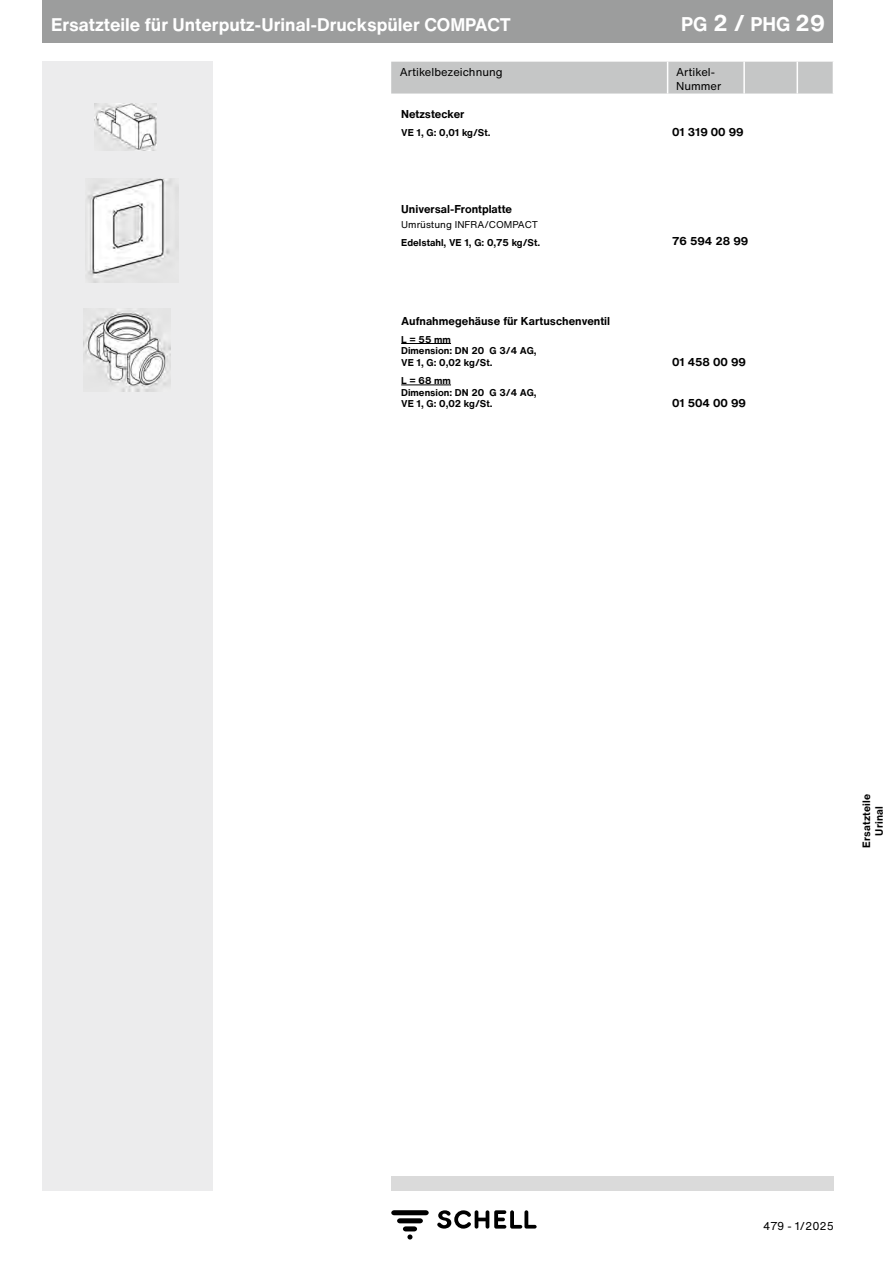
<style>
.page{position:relative;width:893px;height:1263px;background:#fff}
.page>*{position:absolute;margin:0;border:0;box-sizing:border-box;transform-origin:0 0}
.t1{font:700 19.5px "Helvetica Now Text";color:#fff}
.t2{font:700 18px "Helvetica Now Text";color:#fff}
.t3{font:700 11.25px "Helvetica Now Text";color:#000}
.t4{font:11.25px/13.5px "Helvetica Now Text";color:#000}
.t5{font:700 10.5px/12.6px "Helvetica Now Text";letter-spacing:.02em;color:#000;text-align:center}
.t6{font:700 9.75px/11.7px "Helvetica Now Text";color:#000}
.t7{font:9.75px "Helvetica Now Text";color:#000}
.s1{font-size:22.5px}
</style>
<div class="page">
<svg style="left:391px;top:1210px;width:38px;height:29px"></svg>
<svg style="left:437px;top:1210px;width:100px;height:19px"></svg>
<div style="left:391px;top:1176px;width:442px;height:15px;background:#dadada"></div>
<div style="left:43px;top:62px;width:170px;height:1129px;background:#ececed"></div>
<img style="left:85px;top:179px;width:93px;height:104px">
<img style="left:83px;top:308px;width:87px;height:83px">
<hr style="left:401px;top:343px;width:50px;height:1px;background:#000">
<hr style="left:401px;top:385px;width:50px;height:1px;background:#000">
<img style="left:95px;top:104px;width:61px;height:46px">
<div style="left:43px;top:0;width:790px;height:43px;background:#9c9d9d"></div>
<div style="left:391px;top:62px;width:442px;height:32px;background:#c5c6c6"></div>
<hr style="left:667px;top:62px;width:1px;height:32px;background:#fff">
<hr style="left:796px;top:62px;width:2px;height:32px;background:#fff">
<hr style="left:743px;top:62px;width:2px;height:32px;background:#fff">
<h2 class="t2" style="left:51px;top:12px;width:461px">Ersatzteile für Unterputz-Urinal-Druckspüler COMPACT</h2>
<h1 class="t1" style="left:681px;top:11px;width:145px">PG <span class="s1">2 /</span> PHG <span class="s1">29</span></h1>
<p class="t4" style="left:400px;top:66px;width:104px">Artikelbezeichnung</p>
<p class="t4" style="left:676px;top:66px;width:47px">Artikel-<br>Nummer</p>
<p class="t3" style="left:401px;top:107px;width:65px">Netzstecker</p>
<p class="t6" style="left:401px;top:127px;width:91px">VE 1, G: 0,01 kg/St.</p>
<p class="t3" style="left:401px;top:201px;width:112px">Universal-Frontplatte</p>
<p class="t7" style="left:401px;top:218px;width:138px">Umrüstung INFRA/COMPACT</p>
<p class="t6" style="left:401px;top:236px;width:140px">Edelstahl, VE 1, G: 0,75 kg/St.</p>
<p class="t3" style="left:401px;top:313px;width:210px">Aufnahmegehäuse für Kartuschenventil</p>
<p class="t6" style="left:401px;top:333px;width:137px">L = 55 mm<br>Dimension: DN 20 G 3/4 AG,<br>VE 1, G: 0,02 kg/St.</p>
<p class="t6" style="left:401px;top:375px;width:137px">L = 68 mm<br>Dimension: DN 20 G 3/4 AG,<br>VE 1, G: 0,02 kg/St.</p>
<p class="t3" style="left:672px;top:125px;width:73px">01 319 00 99</p>
<p class="t3" style="left:672px;top:234px;width:78px">76 594 28 99</p>
<p class="t3" style="left:672px;top:354px;width:75px">01 458 00 99</p>
<p class="t3" style="left:672px;top:395px;width:75px">01 504 00 99</p>
<p class="t5" style="left:860px;top:848px;width:56px;rotate:-90deg">Ersatzteile<br>Urinal</p>
<p class="t4" style="left:763px;top:1219px;width:72px">479 - 1/2025</p>
</div>
